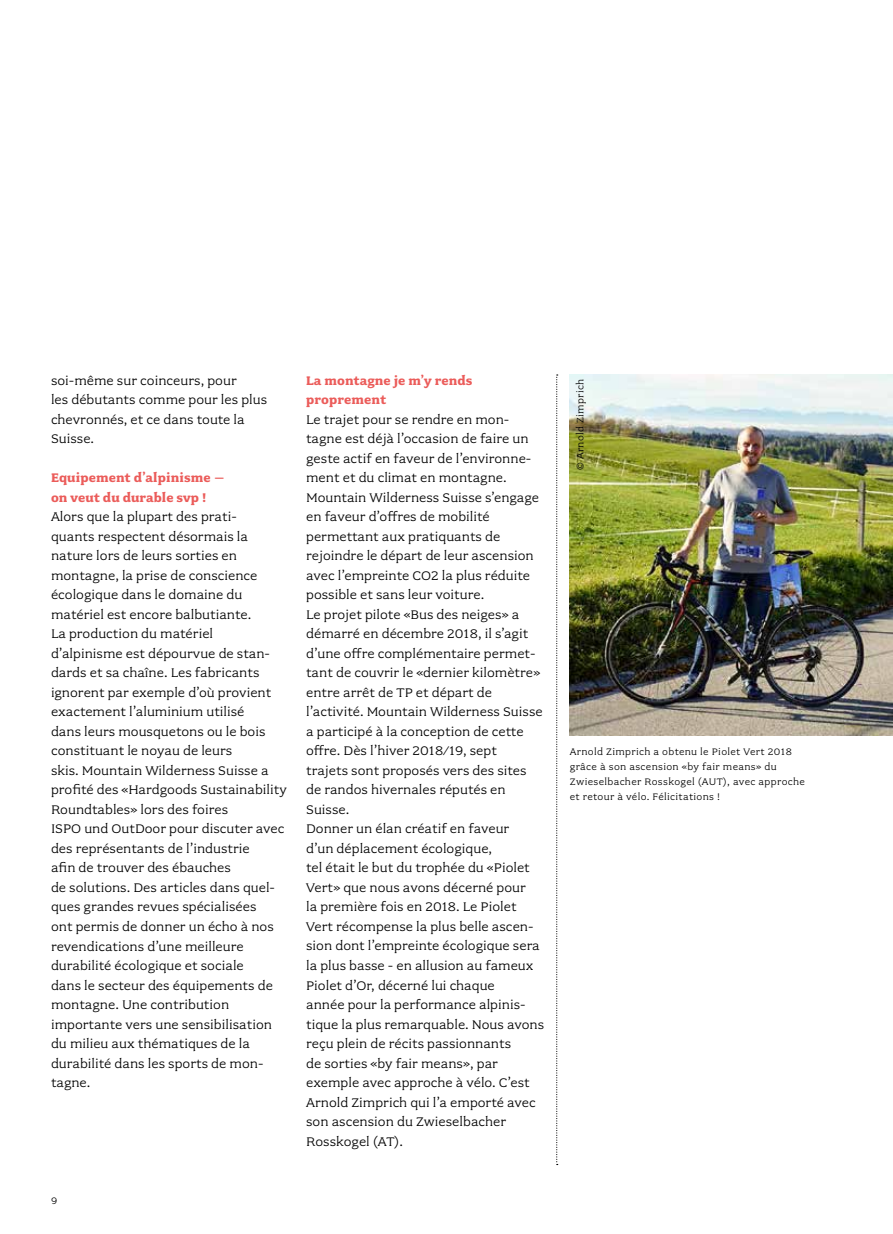
<style>
.page{position:relative;width:893px;height:1234px;background:#fff}
.page>*{position:absolute;margin:0;border:0;box-sizing:border-box;transform-origin:0 0}
.t1{font:13.95px/19.5px "Fairplex Wide OT";color:#000}
.t2{font:700 13.95px/19.5px "Fairplex Wide OT";letter-spacing:.01em;color:#eb5c5a}
.t3{font:10.5px/15px "Fairplex Wide OT";letter-spacing:.03em;color:#000}
</style>
<div class="page">
<svg style="left:556px;top:374px;width:2px;height:790px"></svg>
<img style="left:570px;top:374px;width:323px;height:361px">
<p class="t1" style="left:51px;top:370px;width:218px">soi-même sur coinceurs, pour<br>les débutants comme pour les plus chevronnés, et ce dans toute la<br>Suisse.</p>
<p class="t2" style="left:51px;top:468px;width:175px">Equipement d’alpinisme – on veut du durable svp !</p>
<p class="t1" style="left:51px;top:507px;width:237px">Alors que la plupart des prati-<br>quants respectent désormais la nature lors de leurs sorties en montagne, la prise de conscience écologique dans le domaine du matériel est encore balbutiante.<br>La production du matériel d’alpinisme est dépourvue de stan&shy;dards et sa chaîne. Les fabricants ignorent par exemple d’où provient exactement l’aluminium utilisé<br>dans leurs mousquetons ou le bois constituant le noyau de leurs<br>skis. Mountain Wilderness Suisse a profité des «Hardgoods Sustainability<br>Roundtables» lors des foires<br>ISPO und OutDoor pour discuter avec des représentants de l’industrie<br>afin de trouver des ébauches<br>de solutions. Des articles dans quel&shy;ques grandes revues spécialisées<br>ont permis de donner un écho à nos revendications d’une meilleure durabilité écologique et sociale<br>dans le secteur des équipements de montagne. Une contribution importante vers une sensibilisation du milieu aux thématiques de la durabilité dans les sports de mon&shy;tagne.</p>
<p class="t2" style="left:306px;top:370px;width:168px">La montagne je m’y rends proprement</p>
<p class="t1" style="left:306px;top:409px;width:240px">Le trajet pour se rendre en mon&shy;tagne est déjà l’occasion de faire un geste actif en faveur de l’environne&shy;ment et du climat en montagne.<br>Mountain Wilderness Suisse s’engage en faveur d’offres de mobilité permettant aux pratiquants de rejoindre le départ de leur ascension avec l’empreinte CO2 la plus réduite possible et sans leur voiture.<br>Le projet pilote «Bus des neiges» a démarré en décembre 2018, il s’agit d’une offre complémentaire permet&shy;tant de couvrir le «dernier kilomètre» entre arrêt de TP et départ de l’activité. Mountain Wilderness Suisse a participé à la conception de cette offre. Dès l’hiver 2018/19, sept<br>trajets sont proposés vers des sites de randos hivernales réputés en Suisse.<br>Donner un élan créatif en faveur<br>d’un déplacement écologique,<br>tel était le but du trophée du «Piolet Vert» que nous avons décerné pour<br>la première fois en 2018. Le Piolet Vert récompense la plus belle ascen&shy;sion dont l’empreinte écologique sera la plus basse - en allusion au fameux Piolet d’Or, décerné lui chaque<br>année pour la performance alpinis&shy;tique la plus remarquable. Nous avons reçu plein de récits passionnants<br>de sorties «by fair means», par exemple avec approche à vélo. C’est Arnold Zimprich qui l’a emporté avec son ascension du Zwieselbacher Rosskogel (AT).</p>
<p class="t3" style="left:51px;top:1193px;width:8px">9</p>
<p class="t3" style="left:573px;top:470px;width:93px;rotate:-90deg">© Arnold Zimprich</p>
<p class="t3" style="left:570px;top:744px;width:237px">Arnold Zimprich a obtenu le Piolet Vert 2018 grâce à son ascension «by fair means» du Zwieselbacher Rosskogel (AUT), avec approche et retour à vélo. Félicitations !</p>
</div>
